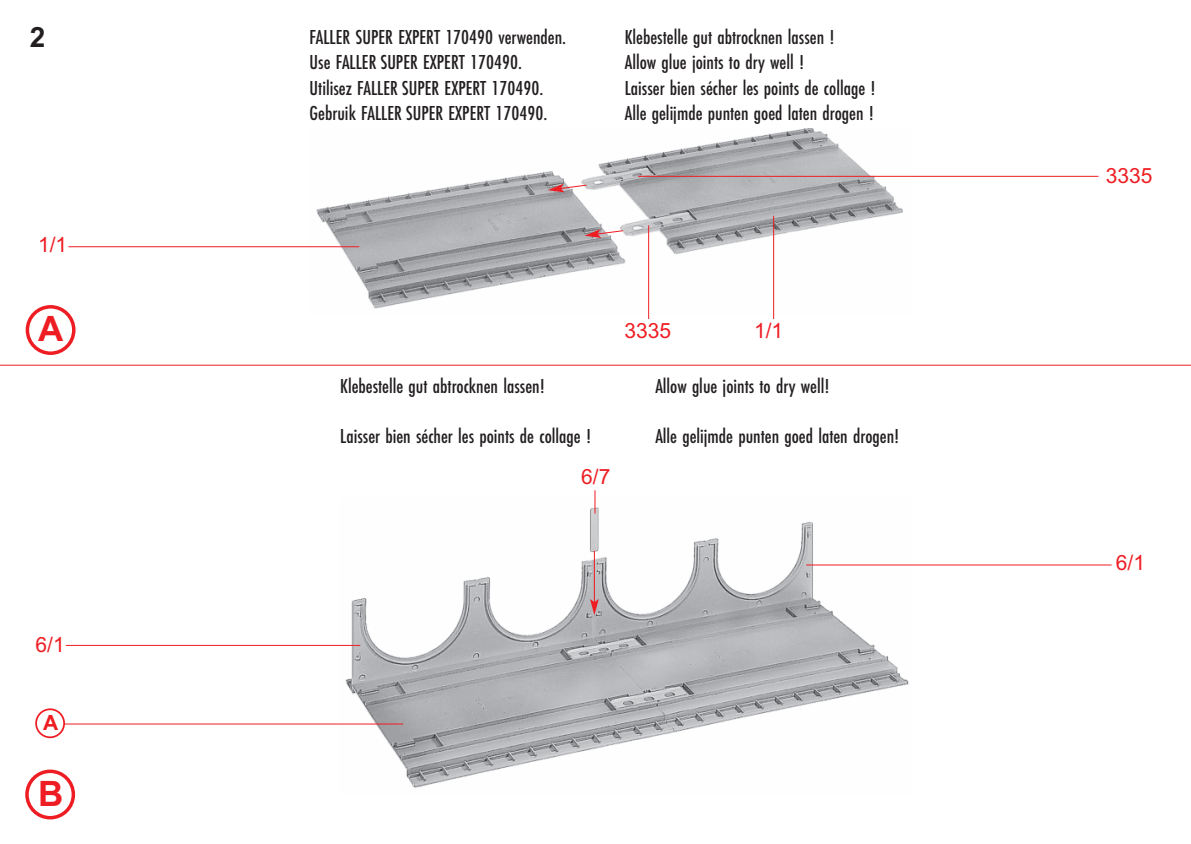
<style>
.page{position:relative;width:1191px;height:844px;background:#fff}
.page>*{position:absolute;margin:0;border:0;box-sizing:border-box;transform-origin:0 0}
.t1{font:700 35px "Arial";color:#ee1d23}
.t2{font:700 28px "Arial";color:#231f20}
.t3{font:21px "Futura EF Medium Con";color:#231f20}
.t4{font:21px "Arial";color:#ee1d23}
.t5{font:700 21px "Arial";color:#ee1d23}
</style>
<div class="page">
<hr style="left:0;top:364px;width:1191px;height:1px;background:#ee1d23">
<img style="left:310px;top:128px;width:602px;height:187px">
<img style="left:340px;top:498px;width:572px;height:290px">
<svg style="left:26px;top:305px;width:50px;height:50px"></svg>
<svg style="left:25px;top:769px;width:50px;height:50px"></svg>
<hr style="left:68px;top:246px;width:291px;height:1px;background:#ee1d23">
<hr style="left:648px;top:225px;width:1px;height:94px;background:#ee1d23">
<hr style="left:638px;top:176px;width:460px;height:1px;background:#ee1d23">
<hr style="left:773px;top:216px;width:1px;height:103px;background:#ee1d23">
<hr style="left:64px;top:723px;width:339px;height:1px;background:#ee1d23">
<svg style="left:594px;top:490px;width:1px;height:23px"></svg>
<hr style="left:66px;top:644px;width:294px;height:1px;background:#ee1d23">
<hr style="left:806px;top:564px;width:305px;height:1px;background:#ee1d23">
<hr style="left:594px;top:550px;width:1px;height:52px;background:#ee1d23">
<svg style="left:590px;top:598px;width:9px;height:17px"></svg>
<svg style="left:35px;top:708px;width:30px;height:30px"></svg>
<svg style="left:548px;top:184px;width:39px;height:8px"></svg>
<svg style="left:584px;top:229px;width:40px;height:9px"></svg>
<h2 class="t2" style="left:30px;top:21px;width:17px">2</h2>
<p class="t4" style="left:38px;top:233px;width:31px">1/1</p>
<h1 class="t1" style="left:38px;top:308px;width:27px">A</h1>
<p class="t4" style="left:36px;top:632px;width:31px">6/1</p>
<p class="t5" style="left:43px;top:710px;width:17px">A</p>
<h1 class="t1" style="left:38px;top:773px;width:27px">B</h1>
<p class="t3" style="left:310px;top:29px;width:258px">FALLER SUPER EXPERT 170490 verwenden.</p>
<p class="t3" style="left:625px;top:29px;width:211px">Klebestelle gut abtrocknen lassen !</p>
<p class="t3" style="left:310px;top:54px;width:214px">Use FALLER SUPER EXPERT 170490.</p>
<p class="t3" style="left:625px;top:54px;width:181px">Allow glue joints to dry well !</p>
<p class="t3" style="left:310px;top:79px;width:235px">Utilisez FALLER SUPER EXPERT 170490.</p>
<p class="t3" style="left:625px;top:79px;width:252px">Laisser bien sécher les points de collage !</p>
<p class="t3" style="left:310px;top:104px;width:239px">Gebruik FALLER SUPER EXPERT 170490.</p>
<p class="t3" style="left:625px;top:104px;width:251px">Alle gelijmde punten goed laten drogen !</p>
<p class="t4" style="left:624px;top:318px;width:48px">3335</p>
<p class="t4" style="left:754px;top:318px;width:31px">1/1</p>
<p class="t3" style="left:340px;top:377px;width:206px">Klebestelle gut abtrocknen lassen!</p>
<p class="t3" style="left:655px;top:377px;width:176px">Allow glue joints to dry well!</p>
<p class="t3" style="left:340px;top:427px;width:252px">Laisser bien sécher les points de collage !</p>
<p class="t3" style="left:655px;top:427px;width:245px">Alle gelijmde punten goed laten drogen!</p>
<p class="t4" style="left:581px;top:464px;width:31px">6/7</p>
<p class="t4" style="left:1105px;top:164px;width:48px">3335</p>
<p class="t4" style="left:1116px;top:550px;width:31px">6/1</p>
</div>
